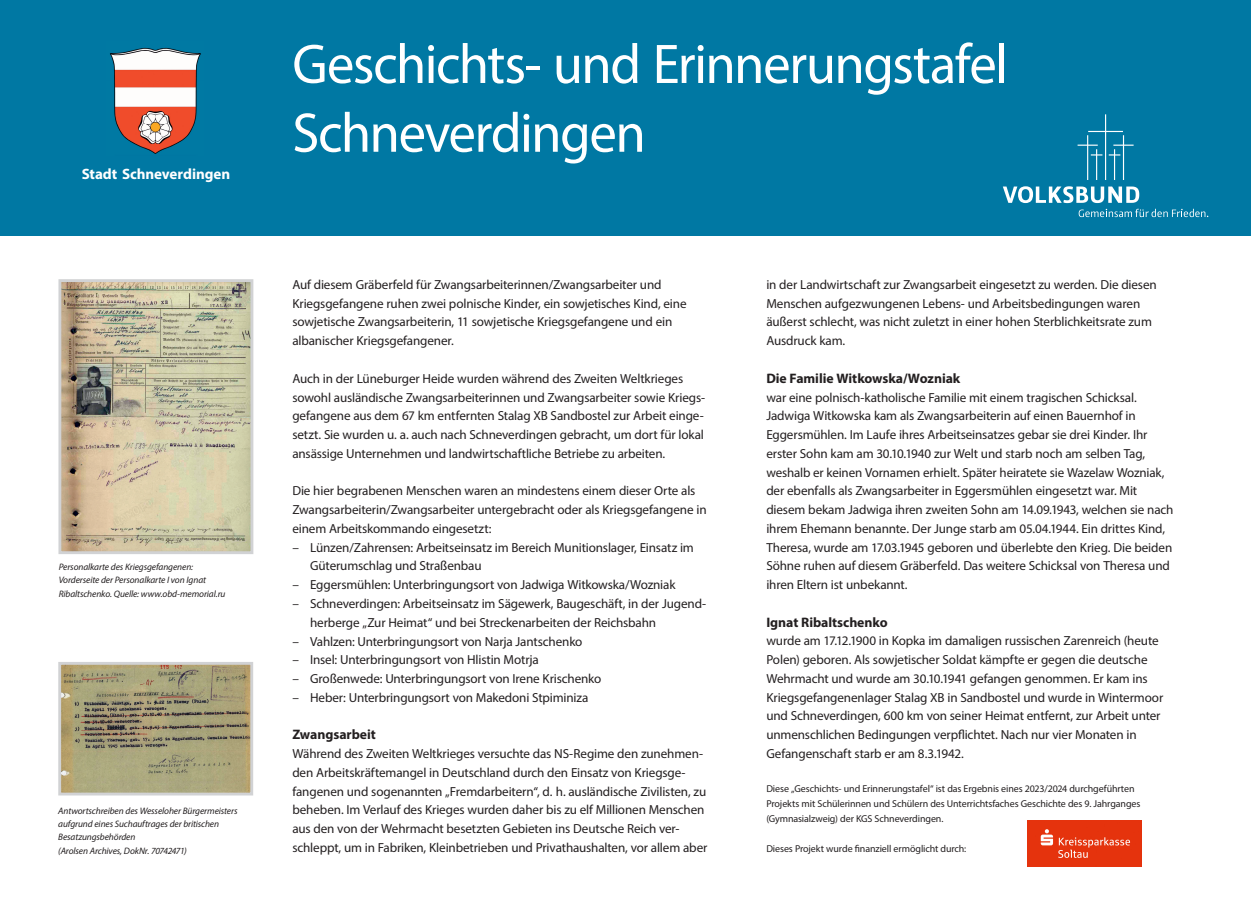
<style>
.page{position:relative;width:1251px;height:897px;background:#fff}
.page>*{position:absolute;margin:0;border:0;box-sizing:border-box;transform-origin:0 0}
.t1{font:56.25px/68.8px "Myriad Pro";letter-spacing:-.025em;color:#fff}
.t2{font:700 15px "Myriad Pro";letter-spacing:-.005em;color:#fff}
.t3{font:700 13.75px "Myriad Pro";letter-spacing:-.005em;color:#231f20}
.t4{font:13.12px/18.8px "Myriad Pro";letter-spacing:-.01em;color:#231f20}
.t5{font:10px/15px "Myriad Pro";letter-spacing:-.01em;color:#231f20}
.t6{font:italic 9.38px/13.4px "Myriad Pro";letter-spacing:-.01em;color:#231f20}
</style>
<div class="page">
<div style="left:0;top:0;width:1251px;height:236px;background:#0078a3"></div>
<svg style="left:1077px;top:114px;width:56px;height:66px"></svg>
<svg style="left:1003px;top:186px;width:136px;height:17px"></svg>
<svg style="left:1078px;top:209px;width:130px;height:8px"></svg>
<img style="left:62px;top:283px;width:187px;height:267px">
<div style="left:58px;top:279px;width:195px;height:275px;border:3px solid #d1d2d4"></div>
<img style="left:110px;top:47px;width:91px;height:107px">
<img style="left:62px;top:666px;width:187px;height:125px">
<div style="left:58px;top:662px;width:195px;height:133px;border:3px solid #d1d2d4"></div>
<img style="left:1028px;top:820px;width:113px;height:46px">
<p class="t2" style="left:82px;top:164px;width:150px">Stadt Schneverdingen</p>
<p class="t6" style="left:59px;top:560px;width:168px">Personalkarte des Kriegsgefangenen:<br>Vorderseite der Personalkarte I von Ignat<br>Ribaltschenko. Quelle: www.obd-memorial.ru</p>
<p class="t6" style="left:58px;top:803px;width:181px">Antwortschreiben des Wesseloher Bürgermeisters aufgrund eines Suchauftrages der britischen Besatzungsbehörden<br>(Arolsen Archives, DokNr. 70742471)</p>
<h1 class="t1" style="left:292px;top:29px;width:717px">Geschichts- und Erinnerungstafel<br>Schneverdingen</h1>
<p class="t4" style="left:292px;top:275px;width:396px">Auf diesem Gräberfeld für Zwangsarbeiterinnen/Zwangsarbeiter und Kriegsgefangene ruhen zwei polnische Kinder, ein sowjetisches Kind, eine sowjetische Zwangsarbeiterin, 11 sowjetische Kriegsgefangene und ein albanischer Kriegsgefangener.</p>
<p class="t4" style="left:292px;top:369px;width:414px">Auch in der Lüneburger Heide wurden während des Zweiten Weltkrieges sowohl ausländische Zwangsarbeiterinnen und Zwangsarbeiter sowie Kriegs&shy;gefangene aus dem 67 km entfernten Stalag XB Sandbostel zur Arbeit einge&shy;setzt. Sie wurden u. a. auch nach Schneverdingen gebracht, um dort für lokal ansässige Unternehmen und landwirtschaftliche Betriebe zu arbeiten.</p>
<p class="t4" style="left:292px;top:481px;width:416px">Die hier begrabenen Menschen waren an mindestens einem dieser Orte als<br>Zwangsarbeiterin/Zwangsarbeiter untergebracht oder als Kriegsgefangene in einem Arbeitskommando eingesetzt:</p>
<p class="t4" style="left:310px;top:537px;width:385px;text-indent:-18px">– Lünzen/Zahrensen: Arbeitseinsatz im Bereich Munitionslager, Einsatz im<br>Güterumschlag und Straßenbau</p>
<p class="t4" style="left:292px;top:575px;width:385px">– Eggersmühlen: Unterbringungsort von Jadwiga Witkowska/Wozniak</p>
<p class="t4" style="left:310px;top:594px;width:398px;text-indent:-18px">– Schneverdingen: Arbeitseinsatz im Sägewerk, Baugeschäft, in der Jugend&shy;herberge „Zur Heimat“ und bei Streckenarbeiten der Reichsbahn</p>
<p class="t4" style="left:292px;top:631px;width:291px">– Vahlzen: Unterbringungsort von Narja Jantschenko</p>
<p class="t4" style="left:292px;top:650px;width:248px">– Insel: Unterbringungsort von Hlistin Motrja</p>
<p class="t4" style="left:292px;top:669px;width:310px">– Großenwede: Unterbringungsort von Irene Krischenko</p>
<p class="t4" style="left:292px;top:687px;width:298px">– Heber: Unterbringungsort von Makedoni Stpiminiza</p>
<p class="t3" style="left:292px;top:725px;width:85px">Zwangsarbeit</p>
<p class="t4" style="left:292px;top:744px;width:417px">Während des Zweiten Weltkrieges versuchte das NS-Regime den zunehmen&shy;den Arbeitskräftemangel in Deutschland durch den Einsatz von Kriegsge&shy;fangenen und sogenannten „Fremdarbeitern“, d. h. ausländische Zivilisten, zu beheben. Im Verlauf des Krieges wurden daher bis zu elf Millionen Menschen aus den von der Wehrmacht besetzten Gebieten ins Deutsche Reich ver&shy;schleppt, um in Fabriken, Kleinbetrieben und Privathaushalten, vor allem aber</p>
<p class="t4" style="left:766px;top:275px;width:392px">in der Landwirtschaft zur Zwangsarbeit eingesetzt zu werden. Die diesen Menschen aufgezwungenen Lebens- und Arbeitsbedingungen waren äußerst schlecht, was nicht zuletzt in einer hohen Sterblichkeitsrate zum Ausdruck kam.</p>
<p class="t3" style="left:766px;top:369px;width:195px">Die Familie Witkowska/Wozniak</p>
<p class="t4" style="left:766px;top:387px;width:409px">war eine polnisch-katholische Familie mit einem tragischen Schicksal.<br>Jadwiga Witkowska kam als Zwangsarbeiterin auf einen Bauernhof in Eggersmühlen. Im Laufe ihres Arbeitseinsatzes gebar sie drei Kinder. Ihr erster Sohn kam am 30.10.1940 zur Welt und starb noch am selben Tag, weshalb er keinen Vornamen erhielt. Später heiratete sie Wazelaw Wozniak, der ebenfalls als Zwangsarbeiter in Eggersmühlen eingesetzt war. Mit diesem bekam Jadwiga ihren zweiten Sohn am 14.09.1943, welchen sie nach ihrem Ehemann benannte. Der Junge starb am 05.04.1944. Ein drittes Kind, Theresa, wurde am 17.03.1945 geboren und überlebte den Krieg. Die beiden Söhne ruhen auf diesem Gräberfeld. Das weitere Schicksal von Theresa und ihren Eltern ist unbekannt.</p>
<p class="t3" style="left:766px;top:613px;width:123px">Ignat Ribaltschenko</p>
<p class="t4" style="left:766px;top:631px;width:398px">wurde am 17.12.1900 in Kopka im damaligen russischen Zarenreich (heute Polen) geboren. Als sowjetischer Soldat kämpfte er gegen die deutsche Wehrmacht und wurde am 30.10.1941 gefangen genommen. Er kam ins Kriegsgefangenenlager Stalag XB in Sandbostel und wurde in Wintermoor und Schneverdingen, 600 km von seiner Heimat entfernt, zur Arbeit unter unmenschlichen Bedingungen verpflichtet. Nach nur vier Monaten in Gefangenschaft starb er am 8.3.1942.</p>
<p class="t5" style="left:766px;top:780px;width:376px">Diese „Geschichts- und Erinnerungstafel“ ist das Ergebnis eines 2023/2024 durchgeführten<br>Projekts mit Schülerinnen und Schülern des Unterrichtsfaches Geschichte des 9. Jahrganges (Gymnasialzweig) der KGS Schneverdingen.</p>
<p class="t5" style="left:766px;top:840px;width:201px">Dieses Projekt wurde finanziell ermöglicht durch:</p>
</div>
